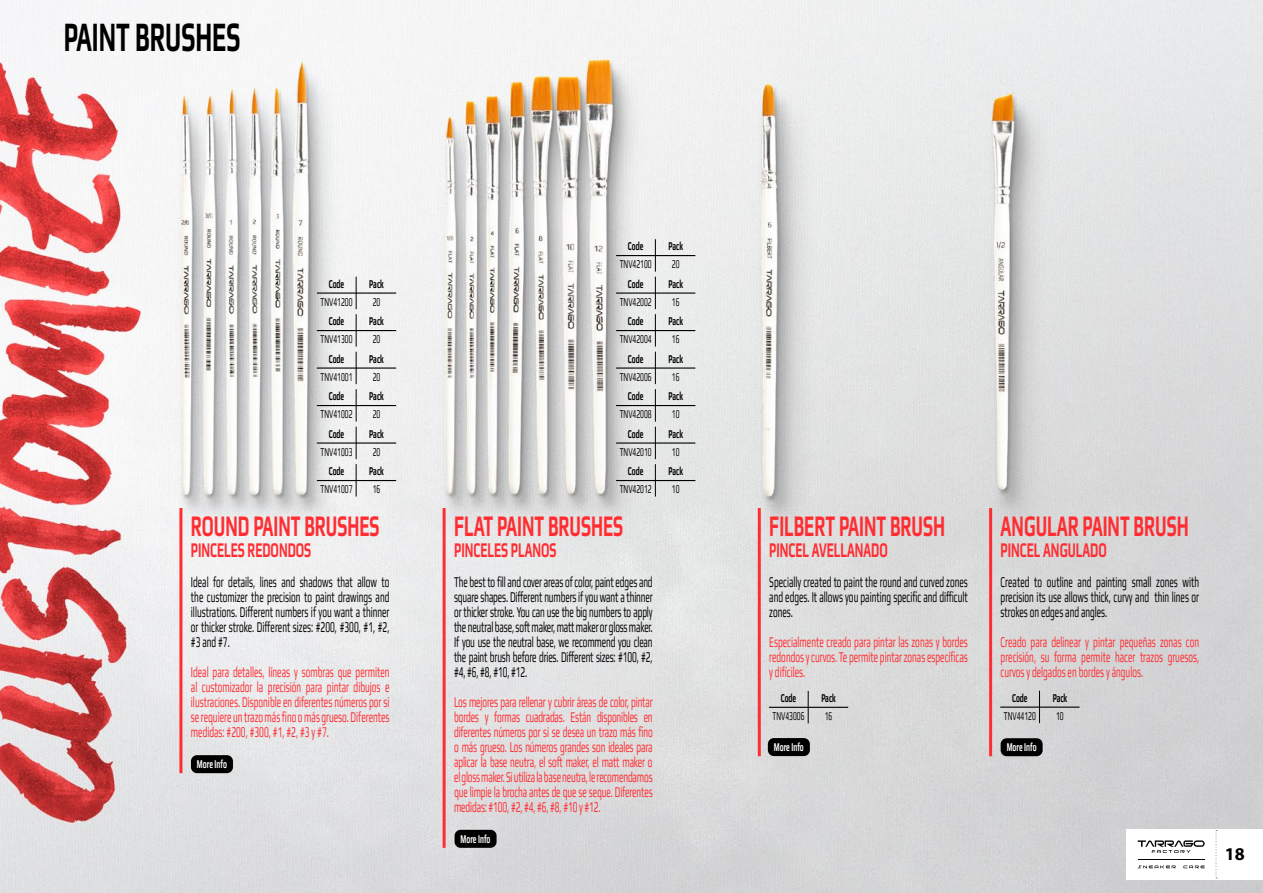
<style>
.page{position:relative;width:1263px;height:893px;background:#fff}
.page>*{position:absolute;margin:0;border:0;box-sizing:border-box;transform-origin:0 0}
.t1{font:700 42px "Play";color:#000;scale:.55 1}
.t2{font:700 30px "Play";color:#ff2d32;scale:.55 1}
.t3{font:700 21px "Play";color:#ff2d32;scale:.55 1}
.t4{font:700 18px "Myriad Pro";color:#000}
.t5{font:15px/15px "Play";color:#ff2d32;text-align:justify;scale:.55 1}
.t6{font:15px/15px "Play";color:#000;text-align:justify;scale:.55 1}
.t7{font:12px "Play";color:#000;scale:.55 1}
.t8{font:700 12px "Play";color:#000;scale:.55 1}
.t9{font:700 12px "Play";color:#fff;scale:.55 1}
</style>
<div class="page">
<img style="left:0;top:0;width:1263px;height:893px">
<hr style="left:443px;top:508px;width:3px;height:340px;background:#ff2d32">
<hr style="left:758px;top:508px;width:3px;height:248px;background:#ff2d32">
<hr style="left:989px;top:508px;width:3px;height:248px;background:#ff2d32">
<hr style="left:179px;top:508px;width:3px;height:265px;background:#ff2d32">
<hr style="left:616px;top:255px;width:79px;height:1px;background:#000">
<hr style="left:655px;top:239px;width:1px;height:33px;background:#000">
<hr style="left:317px;top:292px;width:79px;height:2px;background:#000">
<hr style="left:356px;top:277px;width:1px;height:32px;background:#000">
<hr style="left:616px;top:292px;width:79px;height:2px;background:#000">
<hr style="left:655px;top:277px;width:1px;height:32px;background:#000">
<hr style="left:317px;top:330px;width:79px;height:1px;background:#000">
<hr style="left:356px;top:314px;width:1px;height:33px;background:#000">
<hr style="left:616px;top:330px;width:79px;height:1px;background:#000">
<hr style="left:655px;top:314px;width:1px;height:33px;background:#000">
<hr style="left:317px;top:367px;width:79px;height:2px;background:#000">
<hr style="left:356px;top:352px;width:1px;height:32px;background:#000">
<hr style="left:616px;top:367px;width:79px;height:2px;background:#000">
<hr style="left:655px;top:352px;width:1px;height:32px;background:#000">
<hr style="left:317px;top:405px;width:79px;height:1px;background:#000">
<hr style="left:356px;top:389px;width:1px;height:33px;background:#000">
<hr style="left:616px;top:405px;width:79px;height:1px;background:#000">
<hr style="left:655px;top:389px;width:1px;height:33px;background:#000">
<hr style="left:317px;top:442px;width:79px;height:2px;background:#000">
<hr style="left:356px;top:427px;width:1px;height:32px;background:#000">
<hr style="left:616px;top:442px;width:79px;height:2px;background:#000">
<hr style="left:655px;top:427px;width:1px;height:32px;background:#000">
<hr style="left:317px;top:480px;width:79px;height:1px;background:#000">
<hr style="left:356px;top:464px;width:1px;height:33px;background:#000">
<hr style="left:616px;top:480px;width:79px;height:1px;background:#000">
<hr style="left:655px;top:464px;width:1px;height:33px;background:#000">
<hr style="left:769px;top:707px;width:79px;height:1px;background:#000">
<hr style="left:808px;top:691px;width:1px;height:32px;background:#000">
<hr style="left:1000px;top:707px;width:79px;height:1px;background:#000">
<hr style="left:1039px;top:691px;width:1px;height:32px;background:#000">
<div style="left:191px;top:755px;width:42px;height:18px;background:#000;border-radius:6px"></div>
<div style="left:768px;top:738px;width:42px;height:18px;background:#000;border-radius:6px"></div>
<div style="left:455px;top:830px;width:42px;height:18px;background:#000;border-radius:6px"></div>
<div style="left:1001px;top:738px;width:42px;height:18px;background:#000;border-radius:6px"></div>
<div style="left:1126px;top:829px;width:137px;height:50px;background:#fff"></div>
<svg style="left:1215px;top:830px;width:2px;height:48px"></svg>
<svg style="left:1138px;top:865px;width:38px;height:3px"></svg>
<svg style="left:1183px;top:865px;width:22px;height:3px"></svg>
<hr style="left:1138px;top:859px;width:67px;height:1px;background:#000">
<svg style="left:1138px;top:840px;width:67px;height:13px"></svg>
<h1 class="t1" style="left:64px;top:12px;width:323px">PAINT BRUSHES</h1>
<p class="t8" style="left:628px;top:239px;width:30px">Code</p>
<p class="t8" style="left:668px;top:239px;width:28px">Pack</p>
<p class="t7" style="left:620px;top:257px;width:60px">TNV42100</p>
<p class="t7" style="left:672px;top:257px;width:15px">20</p>
<p class="t8" style="left:329px;top:277px;width:30px">Code</p>
<p class="t8" style="left:369px;top:277px;width:28px">Pack</p>
<p class="t8" style="left:628px;top:277px;width:30px">Code</p>
<p class="t8" style="left:668px;top:277px;width:28px">Pack</p>
<p class="t8" style="left:329px;top:314px;width:30px">Code</p>
<p class="t8" style="left:369px;top:314px;width:28px">Pack</p>
<p class="t8" style="left:628px;top:314px;width:30px">Code</p>
<p class="t8" style="left:668px;top:314px;width:28px">Pack</p>
<p class="t8" style="left:329px;top:352px;width:30px">Code</p>
<p class="t8" style="left:369px;top:352px;width:28px">Pack</p>
<p class="t8" style="left:628px;top:352px;width:30px">Code</p>
<p class="t8" style="left:668px;top:352px;width:28px">Pack</p>
<p class="t8" style="left:329px;top:389px;width:30px">Code</p>
<p class="t8" style="left:369px;top:389px;width:28px">Pack</p>
<p class="t8" style="left:628px;top:389px;width:30px">Code</p>
<p class="t8" style="left:668px;top:389px;width:28px">Pack</p>
<p class="t8" style="left:329px;top:427px;width:30px">Code</p>
<p class="t8" style="left:369px;top:427px;width:28px">Pack</p>
<p class="t8" style="left:628px;top:427px;width:30px">Code</p>
<p class="t8" style="left:668px;top:427px;width:28px">Pack</p>
<p class="t8" style="left:329px;top:464px;width:30px">Code</p>
<p class="t8" style="left:369px;top:464px;width:28px">Pack</p>
<p class="t8" style="left:628px;top:464px;width:30px">Code</p>
<p class="t8" style="left:668px;top:464px;width:28px">Pack</p>
<p class="t7" style="left:320px;top:295px;width:60px">TNV41200</p>
<p class="t7" style="left:373px;top:295px;width:15px">20</p>
<p class="t7" style="left:620px;top:295px;width:60px">TNV42002</p>
<p class="t7" style="left:672px;top:295px;width:15px">16</p>
<p class="t7" style="left:320px;top:332px;width:60px">TNV41300</p>
<p class="t7" style="left:373px;top:332px;width:15px">20</p>
<p class="t7" style="left:620px;top:332px;width:60px">TNV42004</p>
<p class="t7" style="left:672px;top:332px;width:15px">16</p>
<p class="t7" style="left:320px;top:370px;width:60px">TNV41001</p>
<p class="t7" style="left:373px;top:370px;width:15px">20</p>
<p class="t7" style="left:620px;top:370px;width:60px">TNV42006</p>
<p class="t7" style="left:672px;top:370px;width:15px">16</p>
<p class="t7" style="left:320px;top:407px;width:60px">TNV41002</p>
<p class="t7" style="left:373px;top:407px;width:15px">20</p>
<p class="t7" style="left:620px;top:407px;width:60px">TNV42008</p>
<p class="t7" style="left:672px;top:407px;width:15px">10</p>
<p class="t7" style="left:320px;top:445px;width:60px">TNV41003</p>
<p class="t7" style="left:373px;top:445px;width:15px">20</p>
<p class="t7" style="left:620px;top:445px;width:60px">TNV42010</p>
<p class="t7" style="left:672px;top:445px;width:15px">10</p>
<p class="t7" style="left:320px;top:482px;width:60px">TNV41007</p>
<p class="t7" style="left:373px;top:482px;width:15px">16</p>
<p class="t7" style="left:620px;top:482px;width:60px">TNV42012</p>
<p class="t7" style="left:672px;top:482px;width:15px">10</p>
<h2 class="t2" style="left:191px;top:508px;width:344px">ROUND PAINT BRUSHES</h2>
<h3 class="t3" style="left:191px;top:537px;width:220px">PINCELES REDONDOS</h3>
<p class="t6" style="left:191px;top:574px;width:362px">Ideal for details, lines and shadows that allow to the customizer the precision to paint drawings and illustrations. Different numbers if you want a thinner or thicker stroke. Different sizes: #200, #300, #1, #2, #3 and #7.</p>
<p class="t5" style="left:191px;top:664px;width:362px">Ideal para detalles, líneas y sombras que permiten al customizador la precisión para pintar dibujos e ilustraciones. Disponible en diferentes números por si se requiere un trazo más fino o más grueso. Diferentes medidas: #200, #300, #1, #2, #3 y #7.</p>
<p class="t9" style="left:197px;top:757px;width:56px">More Info</p>
<h2 class="t2" style="left:454px;top:508px;width:309px">FLAT PAINT BRUSHES</h2>
<h3 class="t3" style="left:454px;top:537px;width:188px">PINCELES PLANOS</h3>
<p class="t6" style="left:454px;top:574px;width:362px">The best to fill and cover areas of color, paint edges and square shapes. Different numbers if you want a thinner or thicker stroke. You can use the big numbers to apply the neutral base, soft maker, matt maker or gloss maker.<br>If you use the neutral base, we recommend you clean the paint brush before dries. Different sizes: #100, #2, #4, #6, #8, #10, #12.</p>
<p class="t5" style="left:454px;top:694px;width:363px">Los mejores para rellenar y cubrir áreas de color, pintar bordes y formas cuadradas. Están disponibles en diferentes números por si se desea un trazo más fino o más grueso. Los números grandes son ideales para aplicar la base neutra, el soft maker, el matt maker o elgloss maker. Si utiliza la base neutra, le recomendamos que limpie la brocha antes de que se seque. Diferentes medidas: #100, #2, #4, #6, #8, #10 y #12.</p>
<p class="t9" style="left:461px;top:832px;width:56px">More Info</p>
<h2 class="t2" style="left:769px;top:508px;width:321px">FILBERT PAINT BRUSH</h2>
<h3 class="t3" style="left:769px;top:537px;width:217px">PINCEL AVELLANADO</h3>
<p class="t6" style="left:769px;top:574px;width:362px">Specially created to paint the round and curved zones and edges. It allows you painting specific and difficult zones.</p>
<p class="t5" style="left:769px;top:634px;width:362px">Especialmente creado para pintar las zonas y bordes redondos y curvos. Te permite pintar zonas específicas y difíciles.</p>
<h2 class="t2" style="left:1001px;top:508px;width:343px">ANGULAR PAINT BRUSH</h2>
<h3 class="t3" style="left:1001px;top:537px;width:195px">PINCEL ANGULADO</h3>
<p class="t6" style="left:1001px;top:574px;width:363px">Created to outline and painting small zones with precision its use allows thick, curvy and thin lines or strokes on edges and angles.</p>
<p class="t5" style="left:1001px;top:634px;width:362px">Creado para delinear y pintar pequeñas zonas con precisión, su forma permite hacer trazos gruesos, curvos y delgados en bordes y ángulos.</p>
<p class="t8" style="left:781px;top:691px;width:30px">Code</p>
<p class="t8" style="left:821px;top:691px;width:28px">Pack</p>
<p class="t8" style="left:1012px;top:691px;width:30px">Code</p>
<p class="t8" style="left:1053px;top:691px;width:28px">Pack</p>
<p class="t7" style="left:772px;top:709px;width:60px">TNV43006</p>
<p class="t7" style="left:825px;top:709px;width:15px">16</p>
<p class="t7" style="left:1004px;top:709px;width:60px">TNV44120</p>
<p class="t7" style="left:1056px;top:709px;width:15px">10</p>
<p class="t9" style="left:774px;top:740px;width:56px">More Info</p>
<p class="t9" style="left:1007px;top:740px;width:56px">More Info</p>
<p class="t4" style="left:1225px;top:843px;width:21px">18</p>
</div>
